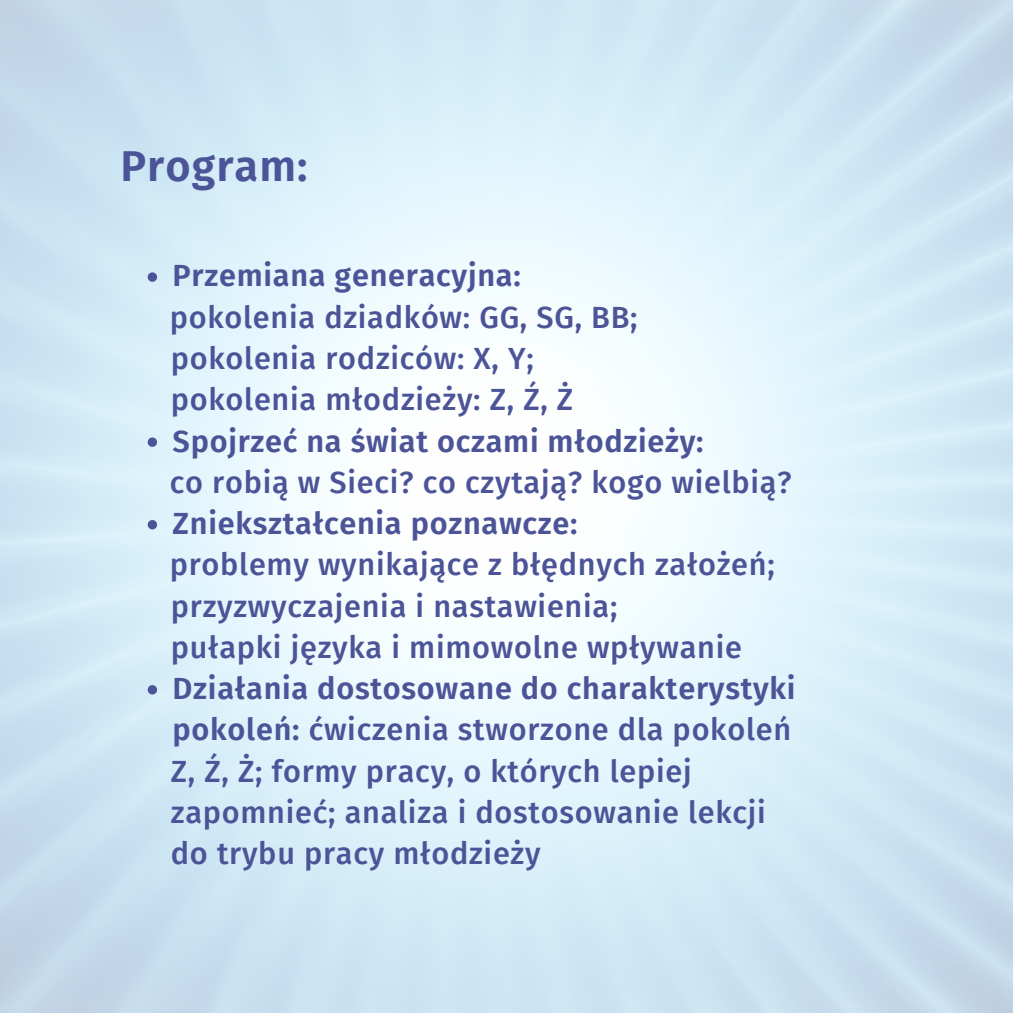
<style>
.page{position:relative;width:1013px;height:1013px;background:#fff}
.page>*{position:absolute;margin:0;border:0;box-sizing:border-box;transform-origin:0 0}
.t1{font:600 43.25px "Fira Sans";letter-spacing:.025em;color:#4c5498}
.t2{font:500 30.62px/41.2px "Fira Sans";letter-spacing:.025em;color:#4c5498}
.t3{font:600 30.62px/41.2px "Fira Sans";letter-spacing:.025em;color:#4c5498}
.s1{font-weight:500}
</style>
<div class="page">
<svg style="left:148px;top:272px;width:9px;height:10px"></svg>
<svg style="left:148px;top:437px;width:9px;height:10px"></svg>
<svg style="left:148px;top:520px;width:9px;height:9px"></svg>
<svg style="left:148px;top:685px;width:9px;height:9px"></svg>
<h1 class="t1" style="left:120px;top:141px;width:188px">Program:</h1>
<p class="t3" style="left:173px;top:255px;width:349px">Przemiana generacyjna:</p>
<p class="t2" style="left:170px;top:297px;width:469px">pokolenia dziadków: GG, SG, BB; pokolenia rodziców: X, Y; pokolenia młodzieży: Z, Ź, Ż</p>
<p class="t3" style="left:173px;top:420px;width:532px">Spojrzeć na świat oczami młodzieży:</p>
<p class="t2" style="left:170px;top:462px;width:623px">co robią w Sieci? co czytają? kogo wielbią?</p>
<p class="t3" style="left:173px;top:503px;width:406px">Zniekształcenia poznawcze:</p>
<p class="t2" style="left:170px;top:544px;width:606px">problemy wynikające z błędnych założeń; przyzwyczajenia i nastawienia;<br>pułapki języka i mimowolne wpływanie</p>
<p class="t3" style="left:173px;top:668px;width:624px">Działania dostosowane do charakterystyki pokoleń: <span class="s1">ćwiczenia stworzone dla pokoleń</span></p>
<p class="t2" style="left:171px;top:750px;width:596px">Z, Ź, Ż; formy pracy, o których lepiej zapomnieć; analiza i dostosowanie lekcji do trybu pracy młodzieży</p>
</div>
